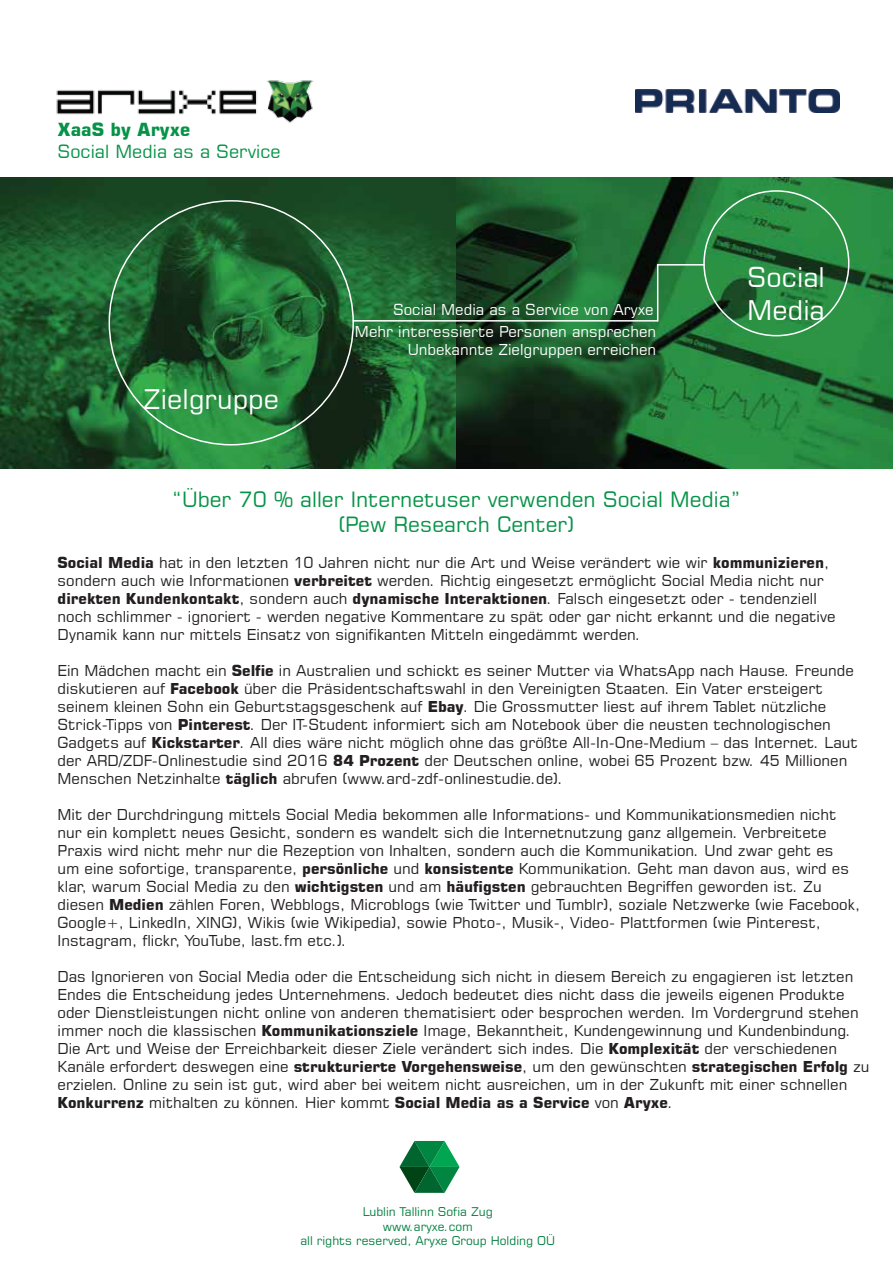
<style>
.page{position:relative;width:893px;height:1263px;background:#fff}
.page>*{position:absolute;margin:0;border:0;box-sizing:border-box;transform-origin:0 0}
.t1{font:27px/32.4px "Square 721 BT";color:#fff}
.t2{font:21px/25.2px "Square 721 BT";color:#069347;text-align:center}
.t3{font:18px "Square 721 BT";color:#069347}
.t4{font:700 18px "Square 721 BT";color:#069347}
.t5{font:15px/18px "Square 721 BT";color:#231f20}
.t6{font:15px/18px "Square 721 BT";color:#fff;text-align:right}
.t7{font:12px/14.4px "Square 721 BT";color:#058040;text-align:center}
.s1{font-weight:700}
</style>
<div class="page">
<img style="left:1px;top:177px;width:455px;height:292px">
<img style="left:456px;top:177px;width:437px;height:292px">
<hr style="left:353px;top:320px;width:305px;height:2px;background:#fff">
<hr style="left:658px;top:264px;width:46px;height:2px;background:#fff">
<hr style="left:657px;top:265px;width:1px;height:56px;background:#fff">
<img style="left:56px;top:80px;width:258px;height:43px">
<img style="left:635px;top:89px;width:204px;height:24px">
<svg style="left:399px;top:1141px;width:61px;height:52px"></svg>
<p class="t4" style="left:58px;top:119px;width:134px">XaaS by Aryxe</p>
<p class="t3" style="left:58px;top:140px;width:225px">Social Media as a Service</p>
<h1 class="t1" style="left:143px;top:383px;width:137px">Zielgruppe</h1>
<p class="t6" style="left:393px;top:301px;width:262px">Social Media as a Service von Aryxe</p>
<p class="t6" style="left:355px;top:323px;width:303px">Mehr interessierte Personen ansprechen<br>Unbekannte Zielgruppen erreichen</p>
<h1 class="t1" style="left:747px;top:261px;width:79px">Social<br>Media</h1>
<h2 class="t2" style="left:172px;top:487px;width:571px">“Über 70 % aller Internetuser verwenden Social Media” (Pew Research Center)</h2>
<p class="t5" style="left:58px;top:553px;width:780px"><span class="s1">Social Media</span> hat in den letzten 10 Jahren nicht nur die Art und Weise verändert wie wir <span class="s1">kommunizieren</span>, sondern auch wie Informationen <span class="s1">verbreitet</span> werden. Richtig eingesetzt ermöglicht Social Media nicht nur <span class="s1">direkten Kundenkontakt</span>, sondern auch <span class="s1">dynamische Interaktionen</span>. Falsch eingesetzt oder - tendenziell noch schlimmer - ignoriert - werden negative Kommentare zu spät oder gar nicht erkannt und die negative Dynamik kann nur mittels Einsatz von signifikanten Mitteln eingedämmt werden.</p>
<p class="t5" style="left:58px;top:661px;width:802px">Ein Mädchen macht ein <span class="s1">Selfie</span> in Australien und schickt es seiner Mutter via WhatsApp nach Hause. Freunde diskutieren auf <span class="s1">Facebook</span> über die Präsidentschaftswahl in den Vereinigten Staaten. Ein Vater ersteigert seinem kleinen Sohn ein Geburtstagsgeschenk auf <span class="s1">Ebay</span>. Die Grossmutter liest auf ihrem Tablet nützliche Strick-Tipps von <span class="s1">Pinterest</span>. Der IT-Student informiert sich am Notebook über die neusten technologischen Gadgets auf <span class="s1">Kickstarter</span>. All dies wäre nicht möglich ohne das größte All-In-One-Medium – das Internet. Laut der ARD/ZDF-Onlinestudie sind 2016 <span class="s1">84 Prozent</span> der Deutschen online, wobei 65 Prozent bzw. 45 Millionen Menschen Netzinhalte <span class="s1">täglich</span> abrufen (www.ard-zdf-onlinestudie.de).</p>
<p class="t5" style="left:58px;top:805px;width:804px">Mit der Durchdringung mittels Social Media bekommen alle Informations- und Kommunikationsmedien nicht nur ein komplett neues Gesicht, sondern es wandelt sich die Internetnutzung ganz allgemein. Verbreitete Praxis wird nicht mehr nur die Rezeption von Inhalten, sondern auch die Kommunikation. Und zwar geht es<br>um eine sofortige, transparente, <span class="s1">persönliche</span> und <span class="s1">konsistente</span> Kommunikation. Geht man davon aus, wird es klar, warum Social Media zu den <span class="s1">wichtigsten</span> und am <span class="s1">häufigsten</span> gebrauchten Begriffen geworden ist. Zu diesen <span class="s1">Medien</span> zählen Foren, Webblogs, Microblogs (wie Twitter und Tumblr), soziale Netzwerke (wie Facebook, Google+, LinkedIn, XING), Wikis (wie Wikipedia), sowie Photo-, Musik-, Video- Plattformen (wie Pinterest, Instagram, flickr, YouTube, last.fm etc.).</p>
<p class="t5" style="left:58px;top:967px;width:813px">Das Ignorieren von Social Media oder die Entscheidung sich nicht in diesem Bereich zu engagieren ist letzten Endes die Entscheidung jedes Unternehmens. Jedoch bedeutet dies nicht dass die jeweils eigenen Produkte oder Dienstleistungen nicht online von anderen thematisiert oder besprochen werden. Im Vordergrund stehen immer noch die klassischen <span class="s1">Kommunikationsziele</span> Image, Bekanntheit, Kundengewinnung und Kundenbindung.<br>Die Art und Weise der Erreichbarkeit dieser Ziele verändert sich indes. Die <span class="s1">Komplexität</span> der verschiedenen Kanäle erfordert deswegen eine <span class="s1">strukturierte Vorgehensweise</span>, um den gewünschten <span class="s1">strategischen Erfolg</span> zu erzielen. Online zu sein ist gut, wird aber bei weitem nicht ausreichen, um in der Zukunft mit einer schnellen <span class="s1">Konkurrenz</span> mithalten zu können. Hier kommt <span class="s1">Social Media as a Service</span> von <span class="s1">Aryxe</span>.</p>
<p class="t7" style="left:300px;top:1204px;width:256px">Lublin Tallinn Sofia Zug<br>www.aryxe.com<br>all rights reserved, Aryxe Group Holding OÜ</p>
</div>
